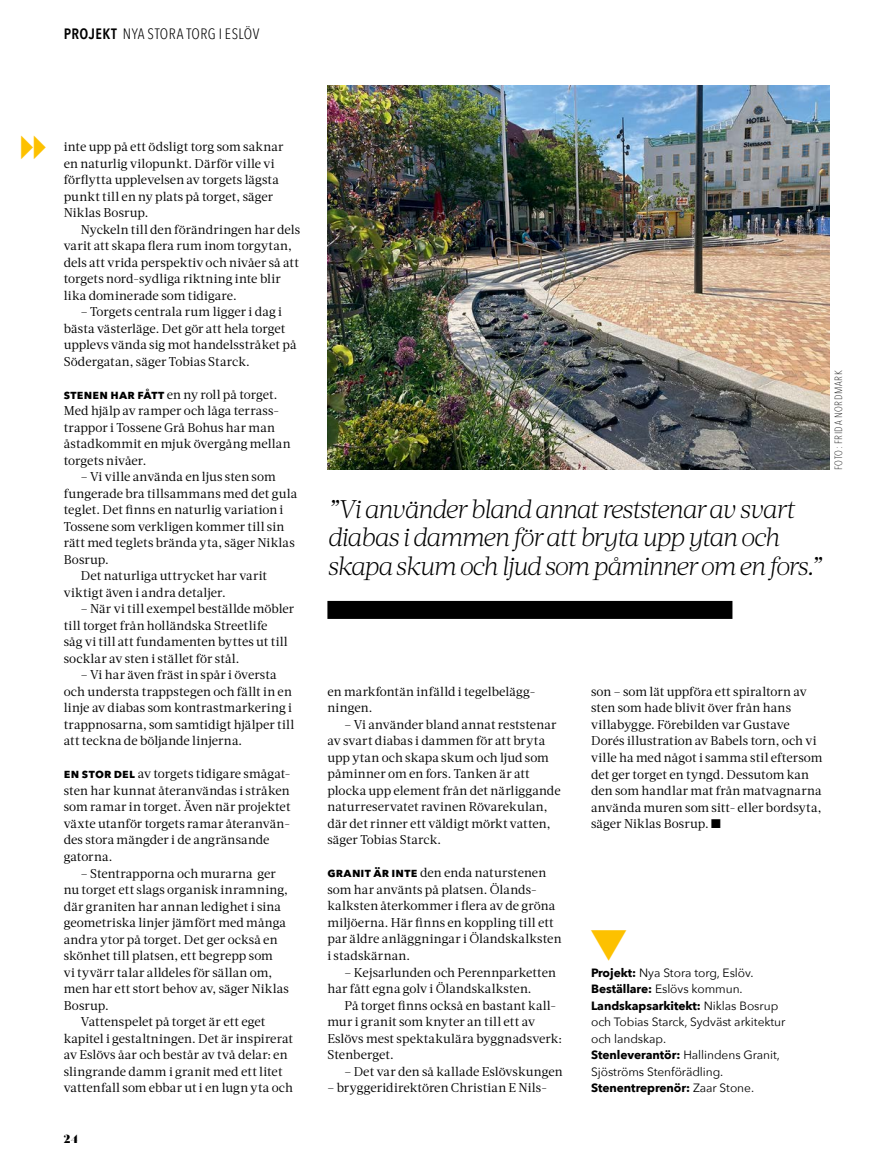
<style>
.page{position:relative;width:893px;height:1170px;background:#fff}
.page>*{position:absolute;margin:0;border:0;box-sizing:border-box;transform-origin:0 0}
.t1{font:italic 300 25.5px/28.5px "Acta";letter-spacing:-.06em;color:#000}
.t2{font:300 condensed 15px "Avenir Next LT Pro";letter-spacing:.025em;color:#000}
.t3{font:12.75px/16.5px "Acta";letter-spacing:.005em;color:#000}
.t4{font:900 12.75px "Acta Display";color:#000}
.t5{font:12px/16.5px "Avenir Next";letter-spacing:-.005em;color:#000}
.t6{font:100 condensed 10.5px "Avenir Next LT Pro";letter-spacing:.06em;color:#000}
.s1{font-family:"Avenir Next Condensed";font-weight:600;font-stretch:normal}
.s2{font-family:"Avenir Next";font-weight:700}
.s3{font-weight:700}
</style>
<div class="page">
<div style="left:327px;top:601px;width:405px;height:18px;background:#000"></div>
<img style="left:327px;top:85px;width:502px;height:384px">
<p class="t2" style="left:64px;top:25px;width:197px"><span class="s1">PROJEKT</span> NYA STORA TORG I ESLÖV</p>
<p class="t3" style="left:64px;top:138px;width:221px">inte upp på ett ödsligt torg som saknar en naturlig vilopunkt. Därför ville vi förflytta upplevelsen av torgets lägsta punkt till en ny plats på torget, säger Niklas Bosrup.</p>
<p class="t3" style="left:64px;top:221px;width:238px;text-indent:17px">Nyckeln till den förändringen har dels varit att skapa flera rum inom torgytan, dels att vrida perspektiv och nivåer så att torgets nord-sydliga riktning inte blir lika dominerade som tidigare.</p>
<p class="t3" style="left:64px;top:303px;width:234px;text-indent:17px">– Torgets centrala rum ligger i dag i bästa västerläge. Det gör att hela torget upplevs vända sig mot handelsstråket på Södergatan, säger Tobias Starck.</p>
<p class="t3" style="left:64px;top:386px;width:228px"><span class="s2">stenen har fått</span> en ny roll på torget.<br>Med hjälp av ramper och låga terrass&shy;trappor i Tossene Grå Bohus har man åstadkommit en mjuk övergång mellan torgets nivåer.</p>
<p class="t3" style="left:81px;top:468px;width:196px">– Vi ville använda en ljus sten som</p>
<p class="t3" style="left:64px;top:485px;width:235px">fungerade bra tillsammans med det gula</p>
<p class="t3" style="left:64px;top:501px;width:221px">teglet. Det finns en naturlig variation i</p>
<p class="t3" style="left:64px;top:518px;width:222px">Tossene som verkligen kommer till sin</p>
<p class="t3" style="left:64px;top:534px;width:232px">rätt med teglets brända yta, säger Niklas</p>
<p class="t3" style="left:64px;top:551px;width:47px">Bosrup.</p>
<p class="t3" style="left:81px;top:567px;width:188px">Det naturliga uttrycket har varit</p>
<p class="t3" style="left:64px;top:584px;width:163px">viktigt även i andra detaljer.</p>
<p class="t3" style="left:64px;top:600px;width:232px;text-indent:17px">– När vi till exempel beställde möbler till torget från holländska Streetlife<br>såg vi till att fundamenten byttes ut till socklar av sten i stället för stål.</p>
<p class="t3" style="left:64px;top:666px;width:232px;text-indent:17px">– Vi har även fräst in spår i översta och understa trappstegen och fällt in en linje av diabas som kontrastmarkering i trappnosarna, som samtidigt hjälper till att teckna de böljande linjerna.</p>
<p class="t3" style="left:64px;top:765px;width:228px"><span class="s2">en stor del</span> av torgets tidigare smågat&shy;sten har kunnat återanvändas i stråken som ramar in torget. Även när projektet växte utanför torgets ramar återanvän&shy;des stora mängder i de angränsande gatorna.</p>
<p class="t3" style="left:81px;top:864px;width:197px">– Stentrapporna och murarna ger</p>
<p class="t3" style="left:64px;top:881px;width:226px">nu torget ett slags organisk inramning,</p>
<p class="t3" style="left:64px;top:897px;width:219px">där graniten har annan ledighet i sina</p>
<p class="t3" style="left:64px;top:914px;width:224px">geometriska linjer jämfört med många</p>
<p class="t3" style="left:64px;top:930px;width:215px">andra ytor på torget. Det ger också en</p>
<p class="t3" style="left:64px;top:947px;width:211px">skönhet till platsen, ett begrepp som</p>
<p class="t3" style="left:64px;top:963px;width:210px">vi tyvärr talar alldeles för sällan om,</p>
<p class="t3" style="left:64px;top:980px;width:227px">men har ett stort behov av, säger Niklas</p>
<p class="t3" style="left:64px;top:996px;width:47px">Bosrup.</p>
<p class="t3" style="left:81px;top:1013px;width:186px">Vattenspelet på torget är ett eget</p>
<p class="t3" style="left:64px;top:1029px;width:231px">kapitel i gestaltningen. Det är inspirerat</p>
<p class="t3" style="left:64px;top:1046px;width:225px">av Eslövs åar och består av två delar: en</p>
<p class="t3" style="left:64px;top:1062px;width:220px">slingrande damm i granit med ett litet</p>
<p class="t3" style="left:64px;top:1079px;width:231px">vattenfall som ebbar ut i en lugn yta och</p>
<p class="t4" style="left:64px;top:1130px;width:16px">24</p>
<h1 class="t1" style="left:327px;top:494px;width:496px">”Vi använder bland annat reststenar av svart diabas i dammen för att bryta upp ytan och skapa skum och ljud som påminner om en fors.”</h1>
<p class="t6" style="left:832px;top:470px;width:101px;rotate:-90deg">FOTO: FRIDA NORDMARK</p>
<p class="t3" style="left:327px;top:683px;width:209px">en markfontän infälld i tegelbelägg&shy;ningen.</p>
<p class="t3" style="left:327px;top:716px;width:235px;text-indent:17px">– Vi använder bland annat reststenar av svart diabas i dammen för att bryta upp ytan och skapa skum och ljud som påminner om en fors. Tanken är att plocka upp element från det närliggande naturreservatet ravinen Rövarekulan, där det rinner ett väldigt mörkt vatten, säger Tobias Starck.</p>
<p class="t3" style="left:327px;top:864px;width:236px"><span class="s2">granit är inte</span> den enda naturstenen som har använts på platsen. Ölands&shy;kalksten återkommer i flera av de gröna miljöerna. Här finns en koppling till ett par äldre anläggningar i Ölandskalksten i stadskärnan.</p>
<p class="t3" style="left:327px;top:963px;width:230px;text-indent:17px">– Kejsarlunden och Perennparketten har fått egna golv i Ölandskalksten.</p>
<p class="t3" style="left:327px;top:996px;width:236px;text-indent:17px">På torget finns också en bastant kall-- mur i granit som knyter an till ett av<br>Eslövs mest spektakulära byggnadsverk:<br>Stenberget.</p>
<p class="t3" style="left:344px;top:1062px;width:220px">– Det var den så kallade Eslövskungen</p>
<p class="t3" style="left:327px;top:1079px;width:217px">– bryggeridirektören Christian E Nils---</p>
<p class="t3" style="left:591px;top:683px;width:233px">son – som lät uppföra ett spiraltorn av sten som hade blivit över från hans villabygge. Förebilden var Gustave Dorés illustration av Babels torn, och vi ville ha med något i samma stil eftersom det ger torget en tyngd. Dessutom kan den som handlar mat från matvagnarna använda muren som sitt- eller bordsyta, säger Niklas Bosrup. ■</p>
<p class="t5" style="left:591px;top:963px;width:196px"><span class="s3">Projekt:</span> Nya Stora torg, Eslöv.<br><span class="s3">Beställare:</span> Eslövs kommun.<br><span class="s3">Landskapsarkitekt:</span> Niklas Bosrup och Tobias Starck, Sydväst arkitektur och landskap.<br><span class="s3">Stenleverantör:</span> Hallindens Granit,<br>Sjöströms Stenförädling.<br><span class="s3">Stenentreprenör:</span> Zaar Stone.</p>
</div>
